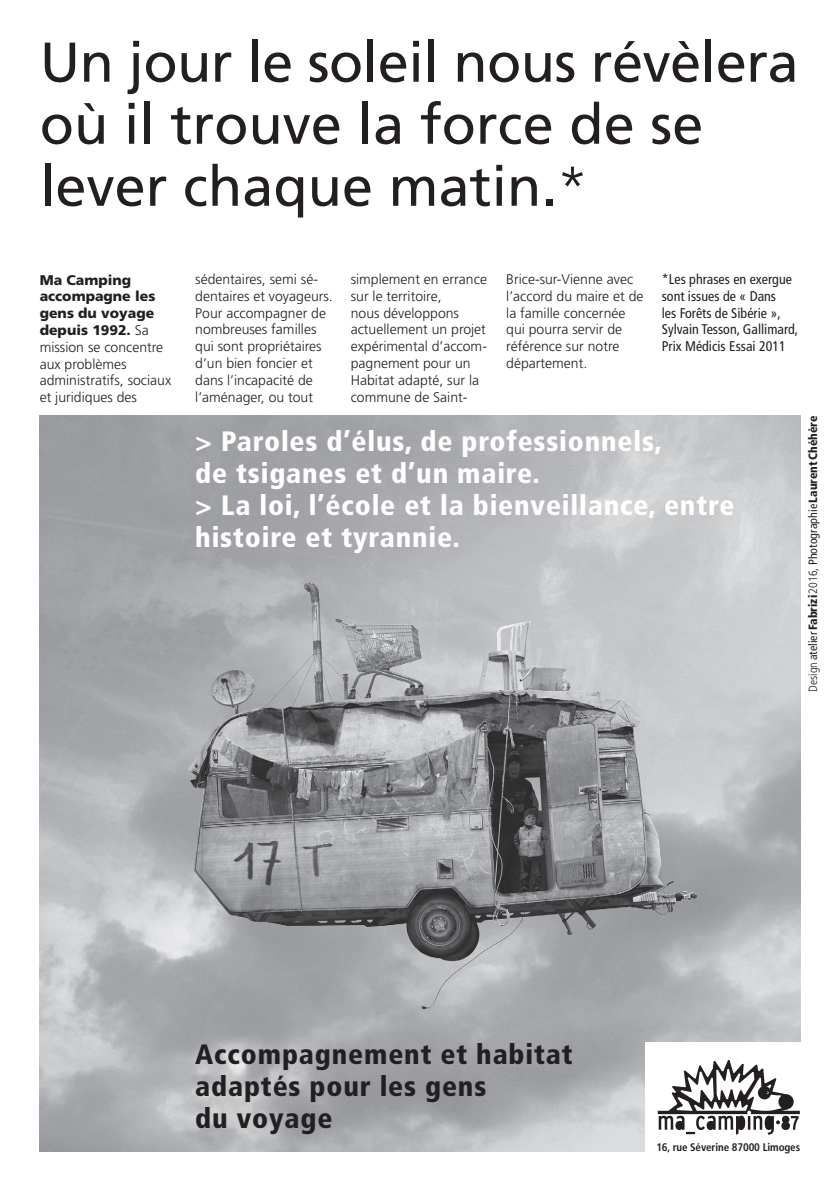
<style>
.page{position:relative;width:840px;height:1191px;background:#fff}
.page>*{position:absolute;margin:0;border:0;box-sizing:border-box;transform-origin:0 0}
.t1{font:56px/62px "Frutiger";color:#231f20}
.t2{font:900 condensed 28px/32px "Frutiger";letter-spacing:.03em;color:#fff}
.t3{font:900 condensed 28px/32px "Frutiger";letter-spacing:.03em;color:#231f20}
.t4{font:300 14px/16.8px "Frutiger";color:#231f20}
.t5{font:condensed 14px/16.8px "Frutiger";color:#231f20}
.t6{font:900 condensed 12px "Frutiger";color:#231f20}
.t7{font:700 condensed 11px "Frutiger";letter-spacing:-.01em;color:#231f20}
.s1{font-weight:300}
.s2{font-weight:900}
.s3{font-weight:400}
</style>
<div class="page">
<img style="left:40px;top:416px;width:759px;height:735px">
<div style="left:644px;top:1043px;width:191px;height:148px;background:#fff"></div>
<svg style="left:658px;top:1060px;width:140px;height:75px"></svg>
<h1 class="t1" style="left:40px;top:32px;width:760px">Un jour le soleil nous révèlera où il trouve la force de se lever chaque matin.<span class="s1">*</span></h1>
<p class="t4" style="left:40px;top:271px;width:133px"><span class="s2">Ma Camping accompagne les gens du voyage depuis 1992.</span> Sa mission se concentre aux problèmes administratifs, sociaux et juridiques des</p>
<p class="t4" style="left:195px;top:271px;width:139px">sédentaires, semi sé&shy;dentaires et voyageurs.<br>Pour accompagner de nombreuses familles qui sont propriétaires d’un bien foncier et dans l’incapacité de l’aménager, ou tout</p>
<p class="t4" style="left:350px;top:271px;width:138px">simplement en errance sur le territoire,<br>nous développons actuellement un projet expérimental d’accom&shy;pagnement pour un<br>Habitat adapté, sur la commune de Saint-</p>
<p class="t4" style="left:506px;top:271px;width:139px">Brice-sur-Vienne avec l’accord du maire et de la famille concernée qui pourra servir de référence sur notre département.</p>
<p class="t5" style="left:661px;top:271px;width:138px">*Les phrases en exergue sont issues de « Dans<br>les Forêts de Sibérie »,<br>Sylvain Tesson, Gallimard,<br>Prix Médicis Essai 2011</p>
<h2 class="t2" style="left:195px;top:425px;width:540px">&gt; Paroles d’élus, de professionnels,<br>de tsiganes et d’un maire.<br>&gt; La loi, l’école et la bienveillance, entre histoire et tyrannie.</h2>
<p class="t6" style="left:805px;top:691px;width:277px;rotate:-90deg"><span class="s1">Design</span> <span class="s3">atelier</span> Fabrizi <span class="s1">2016,</span> <span class="s3">Photographie</span> LaurentChéhère</p>
<h2 class="t3" style="left:195px;top:1038px;width:378px">Accompagnement et habitat adaptés pour les gens<br>du voyage</h2>
<p class="t7" style="left:656px;top:1140px;width:145px">16, rue Séverine 87000 Limoges</p>
</div>
